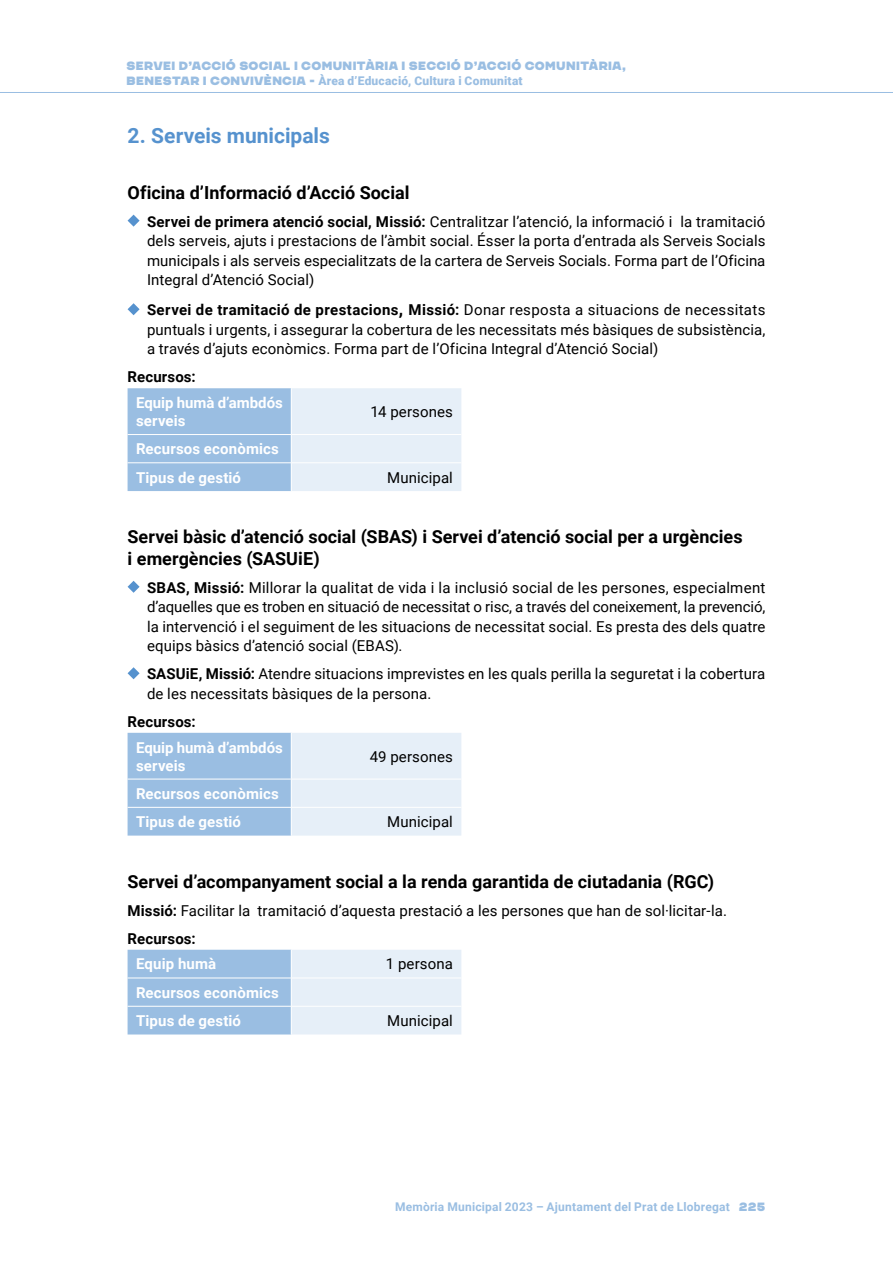
<style>
.page{position:relative;width:893px;height:1263px;background:#fff}
.page>*{position:absolute;margin:0;border:0;box-sizing:border-box;transform-origin:0 0}
.subitol{font:700 21px "Roboto";color:#5692ce}
.negretes{font:700 18px/21.6px "Roboto";color:#000}
.pa_de_text{font:15px/19.5px "Roboto";letter-spacing:.005em;color:#000;text-align:justify}
.pa_de_text-2{font:700 15px/18px "Roboto";letter-spacing:.01em;color:#fff}
.pa_de_text-3{font:700 15px "Roboto";letter-spacing:.01em;color:#000}
.t1{font:12px "CHANEY";letter-spacing:.02em;color:#9abee2}
.t2{font:900 12px "Roboto";letter-spacing:.015em;color:#9abee2}
.t3{font:700 12px "Roboto";letter-spacing:.015em;color:#9abee2}
.s1{font-family:"CHANEY";font-weight:400}
.s2{font-weight:700}
.s3{font-weight:700;font-size:18px}
.s4{font-weight:400;color:#fff}
</style>
<div class="page">
<hr style="left:0;top:92px;width:893px;height:1px;background:#9abee2">
<svg style="left:128px;top:215px;width:12px;height:12px"></svg>
<svg style="left:128px;top:303px;width:12px;height:12px"></svg>
<svg style="left:128px;top:388px;width:333px;height:103px;background:#c2d7ed"></svg>
<svg style="left:128px;top:581px;width:12px;height:12px"></svg>
<svg style="left:128px;top:667px;width:12px;height:12px"></svg>
<svg style="left:128px;top:733px;width:333px;height:102px;background:#c2d7ed"></svg>
<svg style="left:128px;top:950px;width:333px;height:84px;background:#c1d7ed"></svg>
<p class="t1" style="left:126px;top:59px;width:501px">SERVEI D’ACCIÓ SOCIAL I COMUNITÀRIA I SECCIÓ D’ACCIÓ COMUNITÀRIA,</p>
<p class="t2" style="left:126px;top:72px;width:398px"><span class="s1">BENESTAR I CONVIVÈNCIA -</span> Àrea d’Educació, Cultura i Comunitat</p>
<p class="subitol" style="left:128px;top:121px;width:204px">2. Serveis municipals</p>
<p class="negretes" style="left:128px;top:181px;width:283px">Oficina d’Informació d’Acció Social</p>
<p class="pa_de_text" style="left:147px;top:211px;width:620px"><span class="s2">Servei de primera atenció social, Missió:</span> Centralitzar l’atenció, la informació i la tramitació dels serveis, ajuts i prestacions de l’àmbit social. Ésser la porta d’entrada als Serveis Socials municipals i als serveis especialitzats de la cartera de Serveis Socials. Forma part de l’Oficina Integral d’Atenció Social)</p>
<p class="pa_de_text" style="left:147px;top:300px;width:620px"><span class="s2">Servei de tramitació de prestacions</span><span class="s3">,</span> <span class="s2">Missió:</span> Donar resposta a situacions de necessitats puntuals i urgents, i assegurar la cobertura de les necessitats més bàsiques de subsistència, a través d’ajuts econòmics. Forma part de l’Oficina Integral d’Atenció Social)</p>
<p class="pa_de_text-3" style="left:128px;top:366px;width:70px">Recursos:</p>
<p class="pa_de_text-2" style="left:136px;top:393px;width:148px">Equip humà d’ambdós serveis</p>
<p class="pa_de_text" style="left:370px;top:401px;width:84px">14 persones</p>
<p class="pa_de_text-2" style="left:136px;top:439px;width:144px">Recursos econòmics</p>
<p class="pa_de_text-2" style="left:136px;top:468px;width:107px">Tipus de gestió</p>
<p class="pa_de_text" style="left:387px;top:467px;width:67px">Municipal</p>
<p class="negretes" style="left:128px;top:525px;width:616px">Servei bàsic d’atenció social (SBAS) i Servei d’atenció social per a urgències i emergències (SASUiE)</p>
<p class="pa_de_text" style="left:147px;top:577px;width:620px"><span class="s2">SBAS, Missió:</span> Millorar la qualitat de vida i la inclusió social de les persones, especialment d’aquelles que es troben en situació de necessitat o risc, a través del coneixement, la prevenció, la intervenció i el seguiment de les situacions de necessitat social. Es presta des dels quatre equips bàsics d’atenció social (EBAS).</p>
<p class="pa_de_text" style="left:147px;top:664px;width:620px"><span class="s2">SASUiE, Missió:</span> Atendre situacions imprevistes en les quals perilla la seguretat i la cobertura de les necessitats bàsiques de la persona.</p>
<p class="pa_de_text-3" style="left:128px;top:711px;width:70px">Recursos:</p>
<p class="pa_de_text-2" style="left:136px;top:738px;width:148px">Equip humà d’ambdós serveis</p>
<p class="pa_de_text" style="left:370px;top:746px;width:84px">49 persones</p>
<p class="pa_de_text-2" style="left:136px;top:784px;width:144px">Recursos econòmics</p>
<p class="pa_de_text-2" style="left:136px;top:812px;width:107px">Tipus de gestió</p>
<p class="pa_de_text" style="left:387px;top:811px;width:67px">Municipal</p>
<p class="negretes" style="left:128px;top:870px;width:588px">Servei d’acompanyament social a la renda garantida de ciutadania (RGC)</p>
<p class="pa_de_text" style="left:128px;top:900px;width:601px"><span class="s2">Missió:</span> Facilitar la tramitació d’aquesta prestació a les persones que han de sol·licitar-la.</p>
<p class="pa_de_text-3" style="left:128px;top:928px;width:70px">Recursos:</p>
<p class="pa_de_text-2" style="left:136px;top:954px;width:82px">Equip humà</p>
<p class="pa_de_text" style="left:386px;top:954px;width:69px">1 persona</p>
<p class="pa_de_text-2" style="left:136px;top:983px;width:144px">Recursos econòmics</p>
<p class="pa_de_text-2" style="left:136px;top:1011px;width:107px">Tipus de gestió</p>
<p class="pa_de_text" style="left:387px;top:1010px;width:67px">Municipal</p>
<p class="t3" style="left:395px;top:1198px;width:372px">Memòria Municipal 2023 – Ajuntament del Prat de Llobregat <span class="s4">|</span> <span class="s1">225</span></p>
</div>
